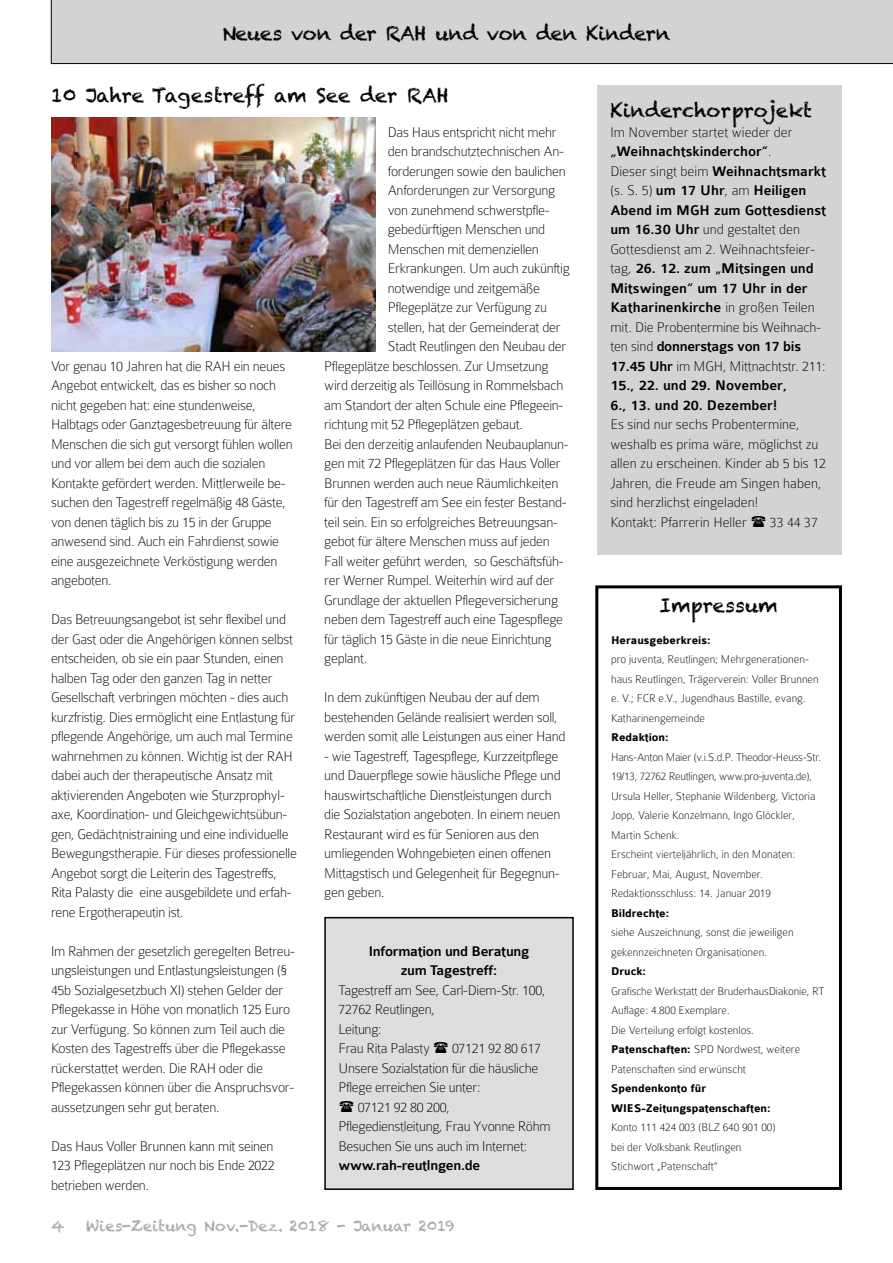
<style>
.page{position:relative;width:893px;height:1263px;background:#fff}
.page>*{position:absolute;margin:0;border:0;box-sizing:border-box;transform-origin:0 0}
.t1{font:19.5px "Chalkduster";color:#000}
.t2{font:19.5px "Chalkduster";letter-spacing:-.02em;color:#000}
.t3{font:100 15px/19.5px "Colaborate";letter-spacing:-.02em;color:#000}
.t4{font:500 15px/19.5px "Colaborate";color:#000}
.t5{font:100 15px/19.5px "Colaborate";color:#000}
.t6{font:500 15px/19.5px "Colaborate";letter-spacing:-.02em;color:#000;text-align:center}
.t7{font:15px "Chalkduster";color:#a7a9ac}
.t8{font:100 12px/19.5px "Colaborate";color:#000}
.t9{font:700 12px/19.5px "Colaborate";color:#000}
.s1{font-weight:100}
.s2{font-weight:700}
</style>
<div class="page">
<img style="left:51px;top:117px;width:324px;height:234px">
<div style="left:51px;top:0;width:842px;height:64px;background:#d1d3d4"></div>
<div style="left:595px;top:585px;width:247px;height:605px;border:3px solid #000"></div>
<div style="left:598px;top:85px;width:244px;height:470px;background:#d1d3d4"></div>
<div style="left:325px;top:918px;width:248px;height:271px;background:#dcddde"></div>
<div style="left:324px;top:917px;width:250px;height:273px;border:2px solid #000"></div>
<h1 class="t2" style="left:222px;top:22px;width:450px">Neues von der RAH und von den Kindern</h1>
<h1 class="t1" style="left:51px;top:84px;width:399px">10 Jahre Tagestreff am See der RAH</h1>
<p class="t3" style="left:51px;top:356px;width:243px">Vor genau 10 Jahren hat die RAH ein neues Angebot entwickelt, das es bisher so noch nicht gegeben hat: eine stundenweise, Halbtags oder Ganztagesbetreuung für ältere Menschen die sich gut versorgt fühlen wollen und vor allem bei dem auch die sozialen Kontakte gefördert werden. Mittlerweile be&shy;suchen den Tagestreff regelmäßig 48 Gäste, von denen täglich bis zu 15 in der Gruppe anwesend sind. Auch ein Fahrdienst sowie eine ausgezeichnete Verköstigung werden angeboten.</p>
<p class="t3" style="left:51px;top:610px;width:247px">Das Betreuungsangebot ist sehr flexibel und der Gast oder die Angehörigen können selbst entscheiden, ob sie ein paar Stunden, einen halben Tag oder den ganzen Tag in netter Gesellschaft verbringen möchten - dies auch kurzfristig. Dies ermöglicht eine Entlastung für pflegende Angehörige, um auch mal Termine wahrnehmen zu können. Wichtig ist der RAH dabei auch der therapeutische Ansatz mit aktivierenden Angeboten wie Sturzprophyl&shy;axe, Koordination- und Gleichgewichtsübun&shy;gen, Gedächtnistraining und eine individuelle Bewegungstherapie. Für dieses professionelle Angebot sorgt die Leiterin des Tagestreffs, Rita Palasty die eine ausgebildete und erfah&shy;rene Ergotherapeutin ist.</p>
<p class="t3" style="left:51px;top:941px;width:245px">Im Rahmen der gesetzlich geregelten Betreu&shy;ungsleistungen und Entlastungsleistungen (§ 45b Sozialgesetzbuch XI) stehen Gelder der Pflegekasse in Höhe von monatlich 125 Euro zur Verfügung. So können zum Teil auch die Kosten des Tagestreffs über die Pflegekasse rückerstattet werden. Die RAH oder die Pflegekassen können über die Anspruchsvor&shy;aussetzungen sehr gut beraten.</p>
<p class="t3" style="left:51px;top:1136px;width:225px;text-align:justify">Das Haus Voller Brunnen kann mit seinen 123 Pflegeplätzen nur noch bis Ende 2022 betrieben werden.</p>
<p class="t3" style="left:388px;top:122px;width:170px">Das Haus entspricht nicht mehr</p>
<p class="t3" style="left:388px;top:142px;width:177px">den brandschutztechnischen An-</p>
<p class="t3" style="left:388px;top:161px;width:180px">forderungen sowie den baulichen</p>
<p class="t3" style="left:388px;top:181px;width:169px">Anforderungen zur Versorgung</p>
<p class="t3" style="left:388px;top:200px;width:163px">von zunehmend schwerstpfle-</p>
<p class="t3" style="left:388px;top:220px;width:159px">gebedürftigen Menschen und</p>
<p class="t3" style="left:388px;top:239px;width:153px">Menschen mit demenziellen</p>
<p class="t3" style="left:388px;top:259px;width:184px">Erkrankungen. Um auch zukünftig</p>
<p class="t3" style="left:388px;top:278px;width:154px">notwendige und zeitgemäße</p>
<p class="t3" style="left:388px;top:298px;width:161px">Pflegeplätze zur Verfügung zu</p>
<p class="t3" style="left:388px;top:317px;width:174px">stellen, hat der Gemeinderat der</p>
<p class="t3" style="left:388px;top:337px;width:180px">Stadt Reutlingen den Neubau der</p>
<p class="t3" style="left:324px;top:356px;width:226px">Pflegeplätze beschlossen. Zur Umsetzung</p>
<p class="t3" style="left:324px;top:376px;width:241px">wird derzeitig als Teillösung in Rommelsbach</p>
<p class="t3" style="left:324px;top:395px;width:241px">am Standort der alten Schule eine Pflegeein-</p>
<p class="t3" style="left:324px;top:415px;width:200px">richtung mit 52 Pflegeplätzen gebaut.</p>
<p class="t3" style="left:324px;top:434px;width:246px">Bei den derzeitig anlaufenden Neubauplanun-</p>
<p class="t3" style="left:324px;top:454px;width:238px">gen mit 72 Pflegeplätzen für das Haus Voller</p>
<p class="t3" style="left:324px;top:473px;width:236px">Brunnen werden auch neue Räumlichkeiten</p>
<p class="t3" style="left:324px;top:493px;width:244px">für den Tagestreff am See ein fester Bestand-</p>
<p class="t3" style="left:324px;top:512px;width:235px">teil sein. Ein so erfolgreiches Betreuungsan-</p>
<p class="t3" style="left:324px;top:532px;width:227px">gebot für ältere Menschen muss auf jeden</p>
<p class="t3" style="left:324px;top:551px;width:241px">Fall weiter geführt werden, so Geschäftsfüh-</p>
<p class="t3" style="left:324px;top:571px;width:231px">rer Werner Rumpel. Weiterhin wird auf der</p>
<p class="t3" style="left:324px;top:590px;width:235px">Grundlage der aktuellen Pflegeversicherung</p>
<p class="t3" style="left:324px;top:610px;width:240px">neben dem Tagestreff auch eine Tagespflege</p>
<p class="t3" style="left:324px;top:629px;width:229px">für täglich 15 Gäste in die neue Einrichtung</p>
<p class="t3" style="left:324px;top:649px;width:45px">geplant.</p>
<p class="t3" style="left:324px;top:688px;width:243px">In dem zukünftigen Neubau der auf dem bestehenden Gelände realisiert werden soll, werden somit alle Leistungen aus einer Hand</p>
<p class="t3" style="left:324px;top:746px;width:238px">- wie Tagestreff, Tagespflege, Kurzzeitpflege und Dauerpflege sowie häusliche Pflege und hauswirtschaftliche Dienstleistungen durch die Sozialstation angeboten. In einem neuen Restaurant wird es für Senioren aus den umliegenden Wohngebieten einen offenen Mittagstisch und Gelegenheit für Begegnun&shy;gen geben.</p>
<p class="t6" style="left:369px;top:942px;width:162px">Information und Beratung zum Tagestreff:</p>
<p class="t3" style="left:339px;top:980px;width:208px">Tagestreff am See, Carl-Diem-Str. 100,<br>72762 Reutlingen,<br>Leitung:<br>Frau Rita Palasty</p>
<p class="t3" style="left:452px;top:1039px;width:90px">07121 92 80 617</p>
<p class="t3" style="left:339px;top:1058px;width:201px">Unsere Sozialstation für die häusliche</p>
<p class="t3" style="left:339px;top:1078px;width:143px">Pflege erreichen Sie unter:</p>
<p class="t3" style="left:358px;top:1097px;width:94px">07121 92 80 200,</p>
<p class="t3" style="left:339px;top:1117px;width:214px">Pflegedienstleitung, Frau Yvonne Röhm</p>
<p class="t3" style="left:339px;top:1136px;width:190px">Besuchen Sie uns auch im Internet:</p>
<p class="t6" style="left:339px;top:1156px;width:143px">www.rah-reutlngen.de</p>
<p class="t7" style="left:51px;top:1217px;width:15px">4</p>
<p class="t7" style="left:86px;top:1217px;width:370px">Wies-Zeitung Nov.-Dez. 2018 - Januar 2019</p>
<h1 class="t1" style="left:610px;top:99px;width:204px">Kinderchorprojekt</h1>
<p class="t4" style="left:610px;top:123px;width:217px"><span class="s1">Im November startet wieder der </span>„Weihnachtskinderchor“<span class="s1">.<br>Dieser singt beim</span> Weihnachtsmarkt <span class="s1">(s. S. 5)</span> um 17 Uhr<span class="s1">, am</span> Heiligen<br>Abend im MGH zum Gottesdienst um 16.30 Uhr <span class="s1">und gestaltet den<br>Gottesdienst am 2. Weihnachtsfeier&shy;tag,</span> 26. 12. zum „Mitsingen und<br>Mitswingen“ um 17 Uhr in der<br>Katharinenkirche <span class="s1">in großen Teilen mit. Die Probentermine bis Weihnach&shy;ten sind</span> donnerstags von 17 bis<br>17.45 Uhr <span class="s1">im MGH, Mittnachtstr. 211:<br></span>15., 22. und 29. November,<br>6., 13. und 20. Dezember!</p>
<p class="t5" style="left:610px;top:415px;width:217px">Es sind nur sechs Probentermine, weshalb es prima wäre, möglichst zu allen zu erscheinen. Kinder ab 5 bis 12<br>Jahren, die Freude am Singen haben, sind herzlichst eingeladen!<br>Kontakt: Pfarrerin Heller</p>
<p class="t3" style="left:770px;top:512px;width:50px">33 44 37</p>
<h1 class="t1" style="left:659px;top:594px;width:120px">Impressum</h1>
<p class="t9" style="left:611px;top:631px;width:101px">Herausgeberkreis:</p>
<p class="t8" style="left:611px;top:650px;width:209px">pro juventa, Reutlingen; Mehrgenerationen&shy;haus Reutlingen, Trägerverein: Voller Brunnen e. V.; FCR e.V., Jugendhaus Bastille, evang.<br>Katharinengemeinde</p>
<p class="t9" style="left:611px;top:728px;width:59px">Redaktion:</p>
<p class="t8" style="left:611px;top:747px;width:211px">Hans-Anton Maier (v.i.S.d.P. Theodor-Heuss-Str.<br>19/13, 72762 Reutlingen, www.pro-juventa.de), Ursula Heller, Stephanie Wildenberg, Victoria Jopp, Valerie Konzelmann, Ingo Glöckler, Martin Schenk.<br>Erscheint vierteljährlich, in den Monaten:<br>Februar, Mai, August, November.<br>Redaktionsschluss: 14. Januar 2019</p>
<p class="t9" style="left:611px;top:904px;width:60px">Bildrechte:</p>
<p class="t8" style="left:611px;top:923px;width:184px">siehe Auszeichnung, sonst die jeweiligen gekennzeichneten Organisationen.</p>
<p class="t9" style="left:611px;top:962px;width:36px">Druck:</p>
<p class="t8" style="left:611px;top:981px;width:215px">Grafische Werkstatt der BruderhausDiakonie, RT Auflage: 4.800 Exemplare.<br>Die Verteilung erfolgt kostenlos.<br><span class="s2">Patenschaften:</span> SPD Nordwest, weitere Patenschaften sind erwünscht</p>
<p class="t9" style="left:611px;top:1079px;width:161px">Spendenkonto für<br>WIES-Zeitungspatenschaften:</p>
<p class="t8" style="left:611px;top:1118px;width:166px">Konto 111 424 003 (BLZ 640 901 00) bei der Volksbank Reutlingen<br>Stichwort „Patenschaft“</p>
</div>
